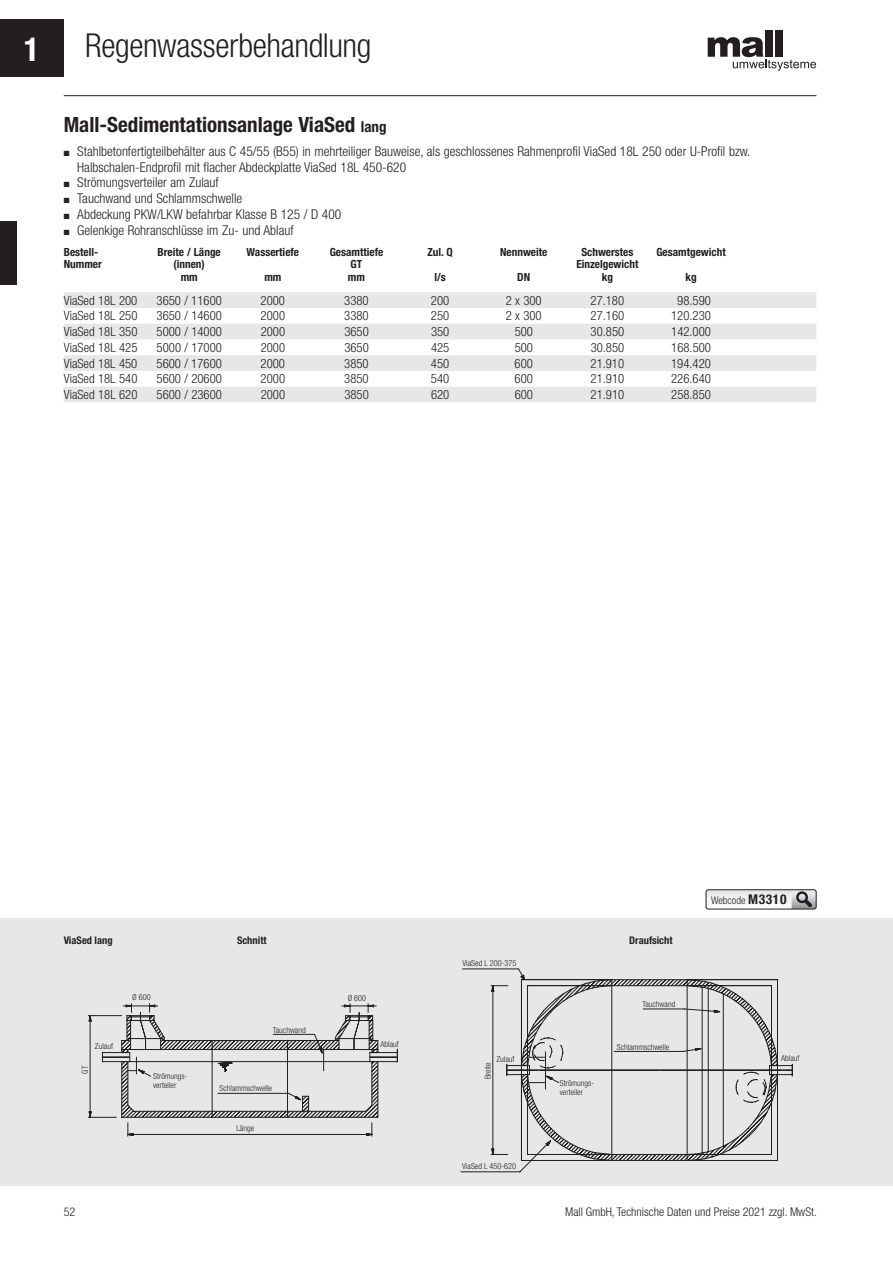
<style>
.page{position:relative;width:893px;height:1263px;background:#fff}
.page>*{position:absolute;margin:0;border:0;box-sizing:border-box;transform-origin:0 0}
.t1{font:300 condensed 33px "Helvetica Neue";letter-spacing:-.01em;color:#231f20}
.t2{font:700 condensed 33px "Helvetica Neue";color:#fff}
.t3{font:700 condensed 21px "Helvetica Neue";color:#231f20}
.t4{font:300 condensed 13.5px/15.8px "Helvetica Neue";color:#231f20}
.t5{font:300 condensed 12.75px "Helvetica Neue";color:#231f20}
.t6{font:300 condensed 12px "Helvetica Neue";color:#231f20}
.t7{font:700 condensed 11.25px/12.8px "Helvetica Neue";color:#231f20;text-align:center}
.t8{font:700 condensed 10.5px "Helvetica Neue";color:#231f20}
.t9{font:300 condensed 10.5px "Helvetica Neue";color:#231f20}
.t10{font:300 condensed 8.25px/9px "Helvetica Neue";color:#231f20}
.s1{font-size:15px}
.s2{font-weight:700;font-size:13.5px}
</style>
<div class="page">
<div style="left:0;top:19px;width:64px;height:58px;background:#231f20"></div>
<div style="left:0;top:221px;width:17px;height:64px;background:#231f20"></div>
<div style="left:765px;top:30px;width:8px;height:27px;background:#231f20"></div>
<div style="left:776px;top:30px;width:7px;height:27px;background:#231f20"></div>
<svg style="left:708px;top:37px;width:108px;height:34px"></svg>
<hr style="left:64px;top:95px;width:752px;height:1px;background:#231f20">
<div style="left:0;top:918px;width:893px;height:268px;background:#e6e7e9"></div>
<svg style="left:102px;top:968px;width:691px;height:193px"></svg>
<hr style="left:545px;top:1051px;width:1px;height:38px;background:#231f20">
<svg style="left:706px;top:891px;width:110px;height:18px"></svg>
<div style="left:706px;top:889px;width:110px;height:20px;border:1px solid #231f20;border-radius:2px"></div>
<svg style="left:64px;top:292px;width:752px;height:47px"></svg>
<svg style="left:64px;top:355px;width:752px;height:47px"></svg>
<h1 class="t2" style="left:24px;top:29px;width:17px">1</h1>
<p class="t1" style="left:85px;top:27px;width:288px">Regenwasserbehandlung</p>
<p class="t3" style="left:64px;top:111px;width:324px">Mall-Sedimentationsanlage ViaSed <span class="s1">lang</span></p>
<p class="t4" style="left:77px;top:143px;width:675px;text-indent:-13px">■ Stahlbetonfertigteilbehälter aus C 45/55 (B55) in mehrteiliger Bauweise, als geschlossenes Rahmenprofil ViaSed 18L 250 oder U-Profil bzw.<br>Halbschalen-Endprofil mit flacher Abdeckplatte ViaSed 18L 450-620</p>
<p class="t4" style="left:64px;top:175px;width:157px">■ Strömungsverteiler am Zulauf</p>
<p class="t4" style="left:64px;top:190px;width:180px">■ Tauchwand und Schlammschwelle</p>
<p class="t4" style="left:64px;top:206px;width:279px">■ Abdeckung PKW/LKW befahrbar Klasse B 125 / D 400</p>
<p class="t4" style="left:64px;top:222px;width:231px">■ Gelenkige Rohranschlüsse im Zu- und Ablauf</p>
<p class="t7" style="left:64px;top:245px;width:40px;text-align:left">Bestell-<br>Nummer</p>
<p class="t7" style="left:158px;top:245px;width:65px">Breite / Länge (innen)<br>mm</p>
<p class="t7" style="left:247px;top:245px;width:54px">Wassertiefe</p>
<p class="t7" style="left:576px;top:245px;width:64px">Schwerstes<br>Einzelgewicht kg</p>
<p class="t7" style="left:656px;top:245px;width:71px">Gesamtgewicht</p>
<p class="t7" style="left:330px;top:245px;width:55px">Gesamttiefe<br>GT<br>mm</p>
<p class="t7" style="left:427px;top:245px;width:27px">Zul. Q</p>
<p class="t7" style="left:500px;top:245px;width:49px">Nennweite</p>
<p class="t7" style="left:517px;top:271px;width:14px">DN</p>
<p class="t7" style="left:434px;top:271px;width:13px">l/s</p>
<p class="t7" style="left:685px;top:271px;width:13px">kg</p>
<p class="t7" style="left:264px;top:271px;width:19px">mm</p>
<p class="t5" style="left:64px;top:293px;width:75px">ViaSed 18L 200</p>
<p class="t5" style="left:157px;top:293px;width:67px">3650 / 11600</p>
<p class="t5" style="left:261px;top:293px;width:26px">2000</p>
<p class="t5" style="left:344px;top:293px;width:26px">3380</p>
<p class="t5" style="left:431px;top:293px;width:20px">200</p>
<p class="t5" style="left:506px;top:293px;width:37px">2 x 300</p>
<p class="t5" style="left:591px;top:293px;width:35px">27.180</p>
<p class="t5" style="left:677px;top:293px;width:35px">98.590</p>
<p class="t5" style="left:64px;top:309px;width:75px">ViaSed 18L 250</p>
<p class="t5" style="left:157px;top:309px;width:67px">3650 / 14600</p>
<p class="t5" style="left:261px;top:309px;width:26px">2000</p>
<p class="t5" style="left:344px;top:309px;width:26px">3380</p>
<p class="t5" style="left:431px;top:309px;width:20px">250</p>
<p class="t5" style="left:506px;top:309px;width:37px">2 x 300</p>
<p class="t5" style="left:591px;top:309px;width:35px">27.160</p>
<p class="t5" style="left:671px;top:309px;width:41px">120.230</p>
<p class="t5" style="left:64px;top:324px;width:75px">ViaSed 18L 350</p>
<p class="t5" style="left:157px;top:324px;width:67px">5000 / 14000</p>
<p class="t5" style="left:261px;top:324px;width:26px">2000</p>
<p class="t5" style="left:344px;top:324px;width:26px">3650</p>
<p class="t5" style="left:431px;top:324px;width:20px">350</p>
<p class="t5" style="left:515px;top:324px;width:20px">500</p>
<p class="t5" style="left:591px;top:324px;width:35px">30.850</p>
<p class="t5" style="left:671px;top:324px;width:41px">142.000</p>
<p class="t5" style="left:64px;top:340px;width:75px">ViaSed 18L 425</p>
<p class="t5" style="left:157px;top:340px;width:67px">5000 / 17000</p>
<p class="t5" style="left:261px;top:340px;width:26px">2000</p>
<p class="t5" style="left:344px;top:340px;width:26px">3650</p>
<p class="t5" style="left:431px;top:340px;width:20px">425</p>
<p class="t5" style="left:515px;top:340px;width:20px">500</p>
<p class="t5" style="left:591px;top:340px;width:35px">30.850</p>
<p class="t5" style="left:671px;top:340px;width:41px">168.500</p>
<p class="t5" style="left:64px;top:356px;width:75px">ViaSed 18L 450</p>
<p class="t5" style="left:157px;top:356px;width:67px">5600 / 17600</p>
<p class="t5" style="left:261px;top:356px;width:26px">2000</p>
<p class="t5" style="left:344px;top:356px;width:26px">3850</p>
<p class="t5" style="left:431px;top:356px;width:20px">450</p>
<p class="t5" style="left:515px;top:356px;width:20px">600</p>
<p class="t5" style="left:591px;top:356px;width:35px">21.910</p>
<p class="t5" style="left:671px;top:356px;width:41px">194.420</p>
<p class="t5" style="left:64px;top:371px;width:75px">ViaSed 18L 540</p>
<p class="t5" style="left:157px;top:371px;width:67px">5600 / 20600</p>
<p class="t5" style="left:261px;top:371px;width:26px">2000</p>
<p class="t5" style="left:344px;top:371px;width:26px">3850</p>
<p class="t5" style="left:431px;top:371px;width:20px">540</p>
<p class="t5" style="left:515px;top:371px;width:20px">600</p>
<p class="t5" style="left:591px;top:371px;width:35px">21.910</p>
<p class="t5" style="left:671px;top:371px;width:41px">226.640</p>
<p class="t5" style="left:64px;top:387px;width:75px">ViaSed 18L 620</p>
<p class="t5" style="left:157px;top:387px;width:67px">5600 / 23600</p>
<p class="t5" style="left:261px;top:387px;width:26px">2000</p>
<p class="t5" style="left:344px;top:387px;width:26px">3850</p>
<p class="t5" style="left:431px;top:387px;width:20px">620</p>
<p class="t5" style="left:515px;top:387px;width:20px">600</p>
<p class="t5" style="left:591px;top:387px;width:35px">21.910</p>
<p class="t5" style="left:671px;top:387px;width:41px">258.850</p>
<p class="t9" style="left:711px;top:894px;width:77px">Webcode <span class="s2">M3310</span></p>
<p class="t8" style="left:64px;top:933px;width:50px">ViaSed lang</p>
<p class="t8" style="left:237px;top:933px;width:31px">Schnitt</p>
<p class="t8" style="left:629px;top:933px;width:45px">Draufsicht</p>
<p class="t10" style="left:462px;top:958px;width:55px">ViaSed L 200-375</p>
<p class="t10" style="left:95px;top:1041px;width:20px">Zulauf</p>
<p class="t10" style="left:132px;top:993px;width:20px">Ø 600</p>
<p class="t10" style="left:348px;top:994px;width:20px">Ø 600</p>
<p class="t10" style="left:273px;top:1025px;width:34px">Tauchwand</p>
<p class="t10" style="left:380px;top:1039px;width:20px">Ablauf</p>
<p class="t10" style="left:642px;top:999px;width:34px">Tauchwand</p>
<p class="t10" style="left:617px;top:1042px;width:54px">Schlammschwelle</p>
<p class="t10" style="left:80px;top:1073px;width:10px;rotate:-90deg">GT</p>
<p class="t10" style="left:153px;top:1071px;width:36px">Strömungs&shy;verteiler</p>
<p class="t10" style="left:220px;top:1084px;width:54px">Schlammschwelle</p>
<p class="t10" style="left:496px;top:1055px;width:20px">Zulauf</p>
<p class="t10" style="left:781px;top:1054px;width:20px">Ablauf</p>
<p class="t10" style="left:483px;top:1079px;width:18px;rotate:-90deg">Breite</p>
<p class="t10" style="left:560px;top:1078px;width:36px">Strömungs&shy;verteiler</p>
<p class="t10" style="left:236px;top:1124px;width:19px">Länge</p>
<p class="t10" style="left:462px;top:1162px;width:55px">ViaSed L 450-620</p>
<p class="t6" style="left:64px;top:1204px;width:13px">52</p>
<p class="t6" style="left:565px;top:1204px;width:253px">Mall GmbH, Technische Daten und Preise 2021 zzgl. MwSt.</p>
</div>
